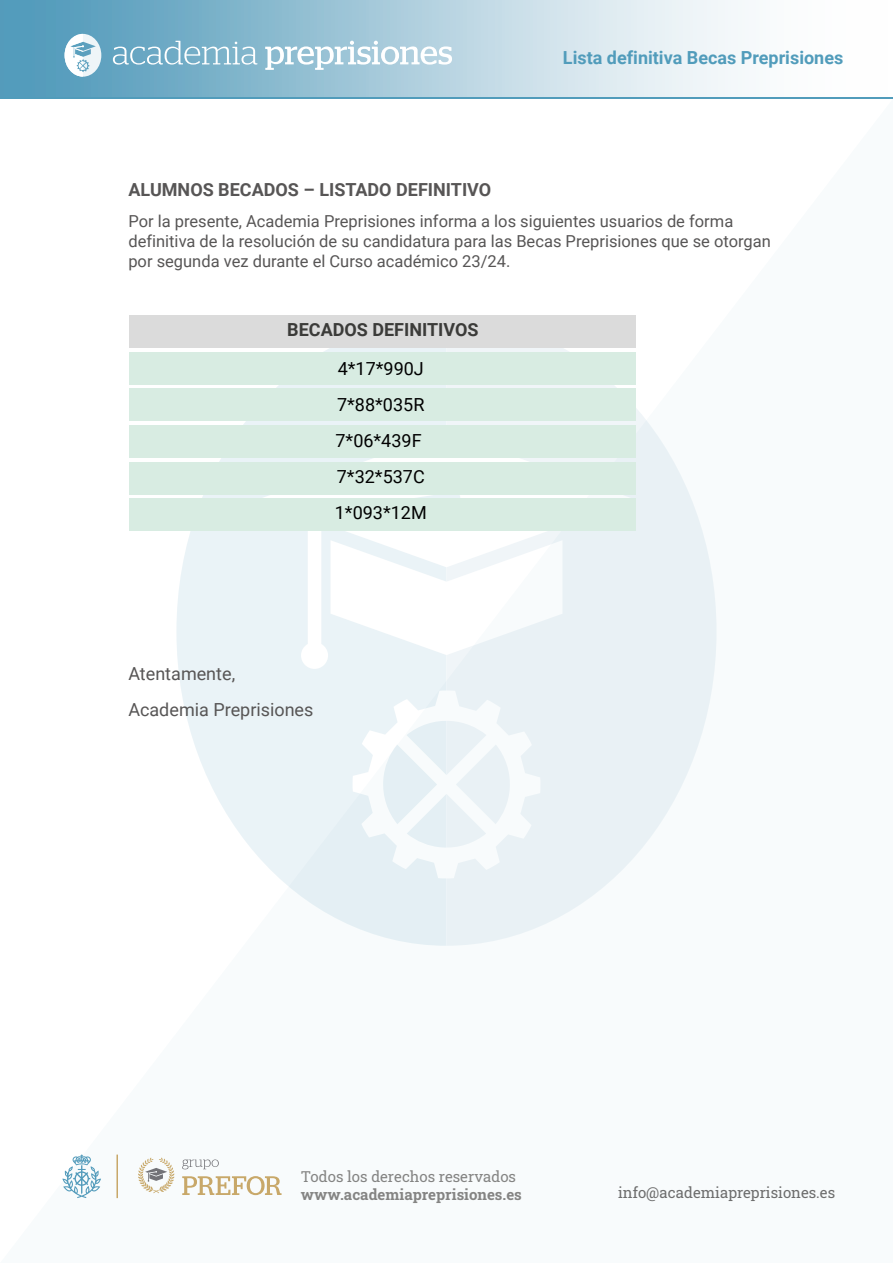
<style>
.page{position:relative;width:893px;height:1263px;background:#fff}
.page>*{position:absolute;margin:0;border:0;box-sizing:border-box;transform-origin:0 0}
.t1{font:18px/36px "Roboto";color:#000}
.t2{font:700 18px "Roboto";color:#519cbb}
.t3{font:700 18px "Roboto";color:#575555}
.t4{font:18px/36px "Roboto";color:#575555}
.t5{font:700 18px "Roboto";color:#3b3b39}
.t6{font:16.5px/19.8px "Roboto";color:#575555}
.t7{font:15px "Roboto Slab";color:#6d6d6d}
.t8{font:700 15px "Roboto Slab";color:#848483}
.t9{font:15px "Roboto Slab";color:#848483}
</style>
<div class="page">
<svg style="left:176px;top:347px;width:270px;height:599px;fill:#eaf3f7"></svg>
<svg style="left:446px;top:347px;width:270px;height:599px;fill:#e9f1f5"></svg>
<svg style="left:257px;top:457px;width:379px;height:110px;fill:#eaf3f7"></svg>
<svg style="left:301px;top:531px;width:261px;height:138px"></svg>
<svg style="left:352px;top:690px;width:189px;height:189px"></svg>
<div style="left:0;top:0;width:888px;height:99px;background:linear-gradient(to right,#4e98b8,#fff)"></div>
<hr style="left:0;top:97px;width:893px;height:2px;background:#519cbb">
<svg style="left:182px;top:1159px;width:37px;height:10px"></svg>
<svg style="left:182px;top:1176px;width:100px;height:19px"></svg>
<svg style="left:138px;top:1157px;width:36px;height:36px"></svg>
<hr style="left:116px;top:1154px;width:2px;height:44px;background:#c8a869">
<div style="left:130px;top:315px;width:506px;height:32px;background:#dbdbdb"></div>
<div style="left:130px;top:352px;width:506px;height:32px;background:#d8ece2"></div>
<div style="left:130px;top:389px;width:506px;height:32px;background:#d8ece2"></div>
<div style="left:130px;top:425px;width:506px;height:32px;background:#d8ece2"></div>
<div style="left:130px;top:462px;width:506px;height:32px;background:#d8ece2"></div>
<div style="left:130px;top:499px;width:506px;height:32px;background:#d8ece2"></div>
<svg style="left:113px;top:41px;width:144px;height:24px;background:#90bed2"></svg>
<svg style="left:265px;top:41px;width:187px;height:29px"></svg>
<svg style="left:65px;top:34px;width:36px;height:43px"></svg>
<svg style="left:62px;top:1154px;width:39px;height:44px"></svg>
<p class="t2" style="left:563px;top:45px;width:282px">Lista definitiva Becas Preprisiones</p>
<p class="t3" style="left:128px;top:177px;width:364px">ALUMNOS BECADOS – LISTADO DEFINITIVO</p>
<p class="t6" style="left:128px;top:211px;width:644px">Por la presente, Academia Preprisiones informa a los siguientes usuarios de forma definitiva de la resolución de su candidatura para las Becas Preprisiones que se otorgan por segunda vez durante el Curso académico 23/24.</p>
<p class="t5" style="left:287px;top:317px;width:193px">BECADOS DEFINITIVOS</p>
<p class="t1" style="left:335px;top:350px;width:93px">4*17*990J<br>7*88*035R<br>7*06*439F<br>7*32*537C<br>1*093*12M</p>
<p class="t4" style="left:128px;top:655px;width:187px">Atentamente,<br>Academia Preprisiones</p>
<p class="t9" style="left:301px;top:1166px;width:217px">Todos los derechos reservados</p>
<p class="t8" style="left:301px;top:1184px;width:222px">www.academiapreprisiones.es</p>
<p class="t7" style="left:618px;top:1182px;width:218px">info@academiapreprisiones.es</p>
</div>
